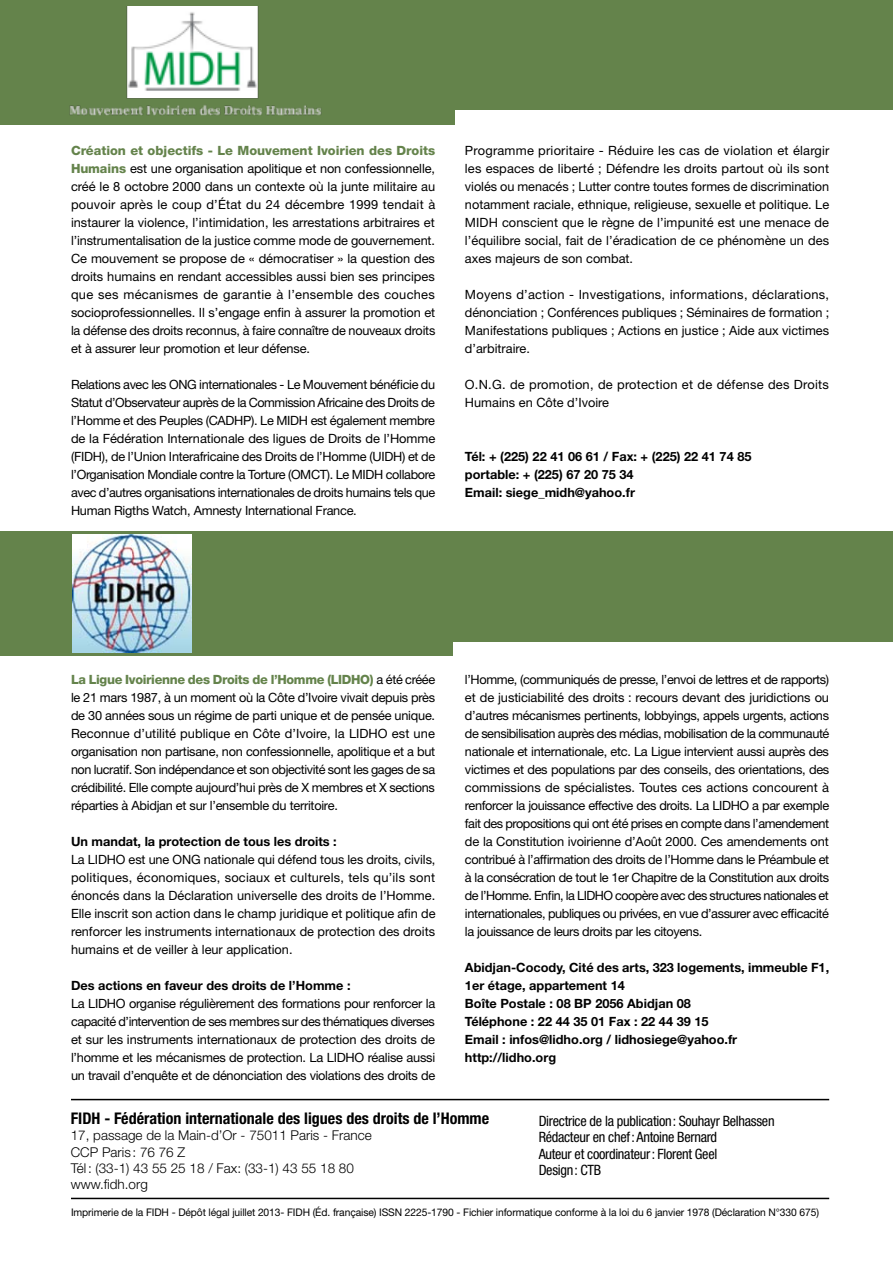
<style>
.page{position:relative;width:893px;height:1263px;background:#fff}
.page>*{position:absolute;margin:0;border:0;box-sizing:border-box;transform-origin:0 0}
.t1{font:700 condensed 16.05px "Helvetica Neue LT Std";color:#000}
.t2{font:condensed 14.25px/16.5px "Helvetica Neue LT Std";letter-spacing:-.02em;color:#000}
.t3{font:300 13.5px/16.2px "Helvetica Neue LT Std";color:#000}
.t4{font:12.75px/18px "Helvetica Neue LT Std";letter-spacing:-.01em;color:#000;text-align:justify}
.t5{font:700 12.75px/18px "Helvetica Neue LT Std";color:#000}
.t6{font:12.75px/18px "Helvetica Neue LT Std";letter-spacing:.015em;color:#000}
.t7{font:10.5px "Helvetica Neue LT Std";letter-spacing:-.01em;color:#000}
.s1{font-weight:800;color:#64834b}
</style>
<div class="page">
<div style="left:0;top:0;width:893px;height:124px;background:#64834b"></div>
<div style="left:0;top:531px;width:893px;height:125px;background:#64834b"></div>
<div style="left:455px;top:111px;width:438px;height:27px;background:#fff"></div>
<div style="left:453px;top:642px;width:440px;height:28px;background:#fff"></div>
<hr style="left:71px;top:1099px;width:758px;height:1px;background:#000">
<hr style="left:71px;top:1198px;width:758px;height:1px;background:#000">
<img style="left:57px;top:6px;width:280px;height:119px">
<img style="left:73px;top:535px;width:118px;height:118px">
<p class="t4" style="left:71px;top:141px;width:366px"><span class="s1">Création et objectifs - Le Mouvement Ivoirien des Droits Humains</span> est une organisation apolitique et non confessionnelle, créé le 8 octobre 2000 dans un contexte où la junte militaire au pouvoir après le coup d’État du 24 décembre 1999 tendait à instaurer la violence, l’intimidation, les arrestations arbitraires et l’instrumentalisation de la justice comme mode de gouvernement.<br>Ce mouvement se propose de « démocratiser » la question des droits humains en rendant accessibles aussi bien ses principes que ses mécanismes de garantie à l’ensemble des couches socioprofessionnelles. Il s’engage enfin à assurer la promotion et la défense des droits reconnus, à faire connaître de nouveaux droits et à assurer leur promotion et leur défense.</p>
<p class="t4" style="left:71px;top:375px;width:366px">Relations avec les ONG internationales - Le Mouvement bénéficie du Statut d’Observateur auprès de la Commission Africaine des Droits de l’Homme et des Peuples (CADHP). Le MIDH est également membre de la Fédération Internationale des ligues de Droits de l’Homme (FIDH), de l’Union Interafricaine des Droits de l’Homme (UIDH) et de l’Organisation Mondiale contre la Torture (OMCT). Le MIDH collabore avec d’autres organisations internationales de droits humains tels que Human Rigths Watch, Amnesty International France.</p>
<p class="t4" style="left:465px;top:141px;width:366px">Programme prioritaire - Réduire les cas de violation et élargir les espaces de liberté ; Défendre les droits partout où ils sont violés ou menacés ; Lutter contre toutes formes de discrimination notamment raciale, ethnique, religieuse, sexuelle et politique. Le MIDH conscient que le règne de l’impunité est une menace de l’équilibre social, fait de l’éradication de ce phénomène un des axes majeurs de son combat.</p>
<p class="t4" style="left:465px;top:285px;width:366px">Moyens d’action - Investigations, informations, déclarations, dénonciation ; Conférences publiques ; Séminaires de formation ; Manifestations publiques ; Actions en justice ; Aide aux victimes d’arbitraire.</p>
<p class="t6" style="left:465px;top:375px;width:365px">O.N.G. de promotion, de protection et de défense des Droits<br>Humains en Côte d’Ivoire</p>
<p class="t5" style="left:465px;top:447px;width:288px">Tél: + (225) 22 41 06 61 / Fax: + (225) 22 41 74 85 portable: + (225) 67 20 75 34<br>Email: siege_midh@yahoo.fr</p>
<p class="t4" style="left:71px;top:670px;width:366px"><span class="s1">La Ligue Ivoirienne des Droits de l’Homme (LIDHO)</span> a été créée le 21 mars 1987, à un moment où la Côte d’Ivoire vivait depuis près de 30 années sous un régime de parti unique et de pensée unique.<br>Reconnue d’utilité publique en Côte d’Ivoire, la LIDHO est une organisation non partisane, non confessionnelle, apolitique et a but non lucratif. Son indépendance et son objectivité sont les gages de sa crédibilité. Elle compte aujourd’hui près de X membres et X sections réparties à Abidjan et sur l’ensemble du territoire.</p>
<p class="t5" style="left:71px;top:832px;width:267px">Un mandat, la protection de tous les droits :</p>
<p class="t4" style="left:71px;top:850px;width:366px">La LIDHO est une ONG nationale qui défend tous les droits, civils, politiques, économiques, sociaux et culturels, tels qu’ils sont énoncés dans la Déclaration universelle des droits de l’Homme.<br>Elle inscrit son action dans le champ juridique et politique afin de renforcer les instruments internationaux de protection des droits humains et de veiller à leur application.</p>
<p class="t5" style="left:71px;top:976px;width:281px">Des actions en faveur des droits de l’Homme :</p>
<p class="t4" style="left:71px;top:994px;width:366px">La LIDHO organise régulièrement des formations pour renforcer la capacité d’intervention de ses membres sur des thématiques diverses et sur les instruments internationaux de protection des droits de l’homme et les mécanismes de protection. La LIDHO réalise aussi un travail d’enquête et de dénonciation des violations des droits de</p>
<p class="t4" style="left:465px;top:670px;width:366px">l’Homme, (communiqués de presse, l’envoi de lettres et de rapports) et de justiciabilité des droits : recours devant des juridictions ou d’autres mécanismes pertinents, lobbyings, appels urgents, actions de sensibilisation auprès des médias, mobilisation de la communauté nationale et internationale, etc. La Ligue intervient aussi auprès des victimes et des populations par des conseils, des orientations, des commissions de spécialistes. Toutes ces actions concourent à renforcer la jouissance effective des droits. La LIDHO a par exemple fait des propositions qui ont été prises en compte dans l’amendement de la Constitution ivoirienne d’Août 2000. Ces amendements ont contribué à l’affirmation des droits de l’Homme dans le Préambule et à la consécration de tout le 1er Chapitre de la Constitution aux droits de l’Homme. Enfin, la LIDHO coopère avec des structures nationales et internationales, publiques ou privées, en vue d’assurer avec efficacité la jouissance de leurs droits par les citoyens.</p>
<p class="t5" style="left:465px;top:958px;width:366px">Abidjan-Cocody, Cité des arts, 323 logements, immeuble F1, 1er étage, appartement 14<br>Boîte Postale : 08 BP 2056 Abidjan 08<br>Téléphone : 22 44 35 01 Fax : 22 44 39 15<br>Email : infos@lidho.org / lidhosiege@yahoo.fr http://lidho.org</p>
<p class="t1" style="left:71px;top:1109px;width:420px">FIDH - Fédération internationale des ligues des droits de l’Homme</p>
<p class="t3" style="left:71px;top:1127px;width:302px">17, passage de la Main-d’Or - 75011 Paris - France<br>CCP Paris : 76 76 Z<br>Tél: (33-1) 43 55 25 18 / Fax: (33-1) 43 55 18 80 www.fidh.org</p>
<p class="t2" style="left:539px;top:1112px;width:237px">Directrice de la publication: Souhayr Belhassen Rédacteur en chef: Antoine Bernard<br>Auteur et coordinateur: Florent Geel<br>Design: CTB</p>
<p class="t7" style="left:71px;top:1206px;width:749px">Imprimerie de la FIDH - Dépôt légal juillet 2013- FIDH (Éd. française) ISSN 2225-1790 - Fichier informatique conforme à la loi du 6 janvier 1978 (Déclaration N°330 675)</p>
</div>
